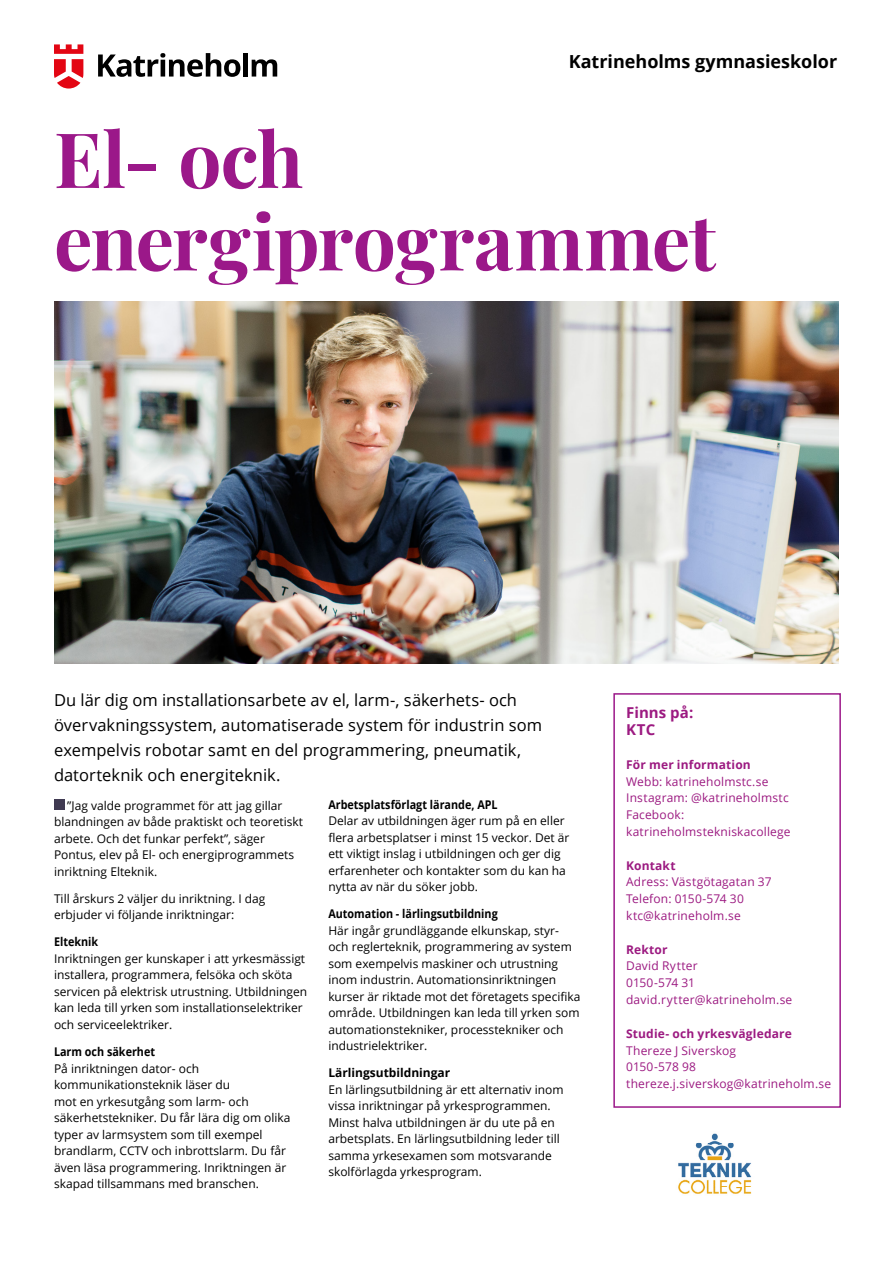
<style>
.page{position:relative;width:893px;height:1263px;background:#fff}
.page>*{position:absolute;margin:0;border:0;box-sizing:border-box;transform-origin:0 0}
.rubrik_1{font:700 76.5px "Playfair Display";letter-spacing:-.01em;color:#9b1889}
.t1{font:700 18px "Open Sans";color:#000}
.Ingress{font:16.5px/25.2px "Open Sans";color:#000}
.Liten_text{font:700 15px "Open Sans";letter-spacing:.005em;color:#9c1a81}
.t2{font:12px/16.5px "Open Sans";color:#000}
.Liten_text-2{font:12px/16.8px "Open Sans";letter-spacing:.015em;color:#9c1a81}
.Liten_text-3{font:700 12px/16.8px "Open Sans";letter-spacing:.015em;color:#9c1a81}
.s1{font-weight:700}
.s2{font-weight:400}
</style>
<div class="page">
<div style="left:54px;top:799px;width:10px;height:11px;background:#403a52"></div>
<img style="left:54px;top:302px;width:785px;height:361px">
<svg style="left:98px;top:53px;width:142px;height:24px"></svg>
<div style="left:243px;top:53px;width:5px;height:24px;background:#000"></div>
<svg style="left:252px;top:59px;width:25px;height:18px"></svg>
<svg style="left:54px;top:44px;width:29px;height:45px"></svg>
<div style="left:613px;top:693px;width:228px;height:415px;border:2px solid #9b1889"></div>
<img style="left:678px;top:1133px;width:74px;height:61px">
<h2 class="t1" style="left:569px;top:49px;width:270px">Katrineholms gymnasieskolor</h2>
<h1 class="rubrik_1" style="left:54px;top:99px;width:251px">El- och</h1>
<h1 class="rubrik_1" style="left:54px;top:182px;width:664px">energiprogrammet</h1>
<p class="Ingress" style="left:54px;top:687px;width:490px">Du lär dig om installationsarbete av el, larm-, säkerhets- och övervakningssystem, automatiserade system för industrin som exempelvis robotar samt en del programmering, pneumatik, datorteknik och energiteknik.</p>
<p class="t2" style="left:54px;top:797px;width:251px;text-indent:13px">”Jag valde programmet för att jag gillar blandningen av både praktiskt och teoretiskt arbete. Och det funkar perfekt”, säger Pontus, elev på El- och energiprogrammets inriktning Elteknik.</p>
<p class="t2" style="left:54px;top:890px;width:213px">Till årskurs 2 väljer du inriktning. I dag erbjuder vi följande inriktningar:</p>
<p class="t2" style="left:54px;top:933px;width:255px"><span class="s1">Elteknik<br></span>Inriktningen ger kunskaper i att yrkesmässigt installera, programmera, felsöka och sköta servicen på elektrisk utrustning. Utbildningen kan leda till yrken som installationselektriker och serviceelektriker.</p>
<p class="t2" style="left:54px;top:1043px;width:238px"><span class="s1">Larm och säkerhet<br></span>På inriktningen dator- och kommunikationsteknik läser du<br>mot en yrkesutgång som larm- och säkerhetstekniker. Du får lära dig om olika typer av larmsystem som till exempel brandlarm, CCTV och inbrottslarm. Du får även läsa programmering. Inriktningen är skapad tillsammans med branschen.</p>
<p class="t2" style="left:328px;top:796px;width:243px"><span class="s1">Arbetsplatsförlagt lärande, APL<br></span>Delar av utbildningen äger rum på en eller flera arbetsplatser i minst 15 veckor. Det är ett viktigt inslag i utbildningen och ger dig erfarenheter och kontakter som du kan ha nytta av när du söker jobb.</p>
<p class="t2" style="left:328px;top:905px;width:254px"><span class="s1">Automation - lärlingsutbildning<br></span>Här ingår grundläggande elkunskap, styr&shy;och reglerteknik, programmering av system som exempelvis maskiner och utrustning inom industrin. Automationsinriktningen kurser är riktade mot det företagets specifika område. Utbildningen kan leda till yrken som automationstekniker, processtekniker och industrielektriker.</p>
<p class="t2" style="left:328px;top:1064px;width:237px"><span class="s1">Lärlingsutbildningar<br></span>En lärlingsutbildning är ett alternativ inom vissa inriktningar på yrkesprogrammen.<br>Minst halva utbildningen är du ute på en arbetsplats. En lärlingsutbildning leder till samma yrkesexamen som motsvarande skolförlagda yrkesprogram.</p>
<p class="Liten_text" style="left:626px;top:702px;width:69px">Finns på:</p>
<p class="Liten_text" style="left:626px;top:719px;width:31px">KTC</p>
<p class="Liten_text-2" style="left:626px;top:756px;width:166px"><span class="s1">För mer information<br></span>Webb: katrineholmstc.se<br>Instagram: @katrineholmstc<br>Facebook: katrineholmstekniskacollege</p>
<p class="Liten_text-2" style="left:626px;top:857px;width:147px"><span class="s1">Kontakt<br></span>Adress: Västgötagatan 37<br>Telefon: 0150-574 30 ktc@katrineholm.se</p>
<p class="Liten_text-2" style="left:626px;top:941px;width:73px"><span class="s1">Rektor<br></span>David Rytter</p>
<p class="Liten_text-2" style="left:626px;top:974px;width:168px">0150-574 31 david.rytter@katrineholm.se</p>
<p class="Liten_text-3" style="left:626px;top:1025px;width:167px">Studie- och yrkesvägledare<br><span class="s2">Thereze J Siverskog</span></p>
<p class="Liten_text-2" style="left:626px;top:1058px;width:206px">0150-578 98 thereze.j.siverskog@katrineholm.se</p>
</div>
